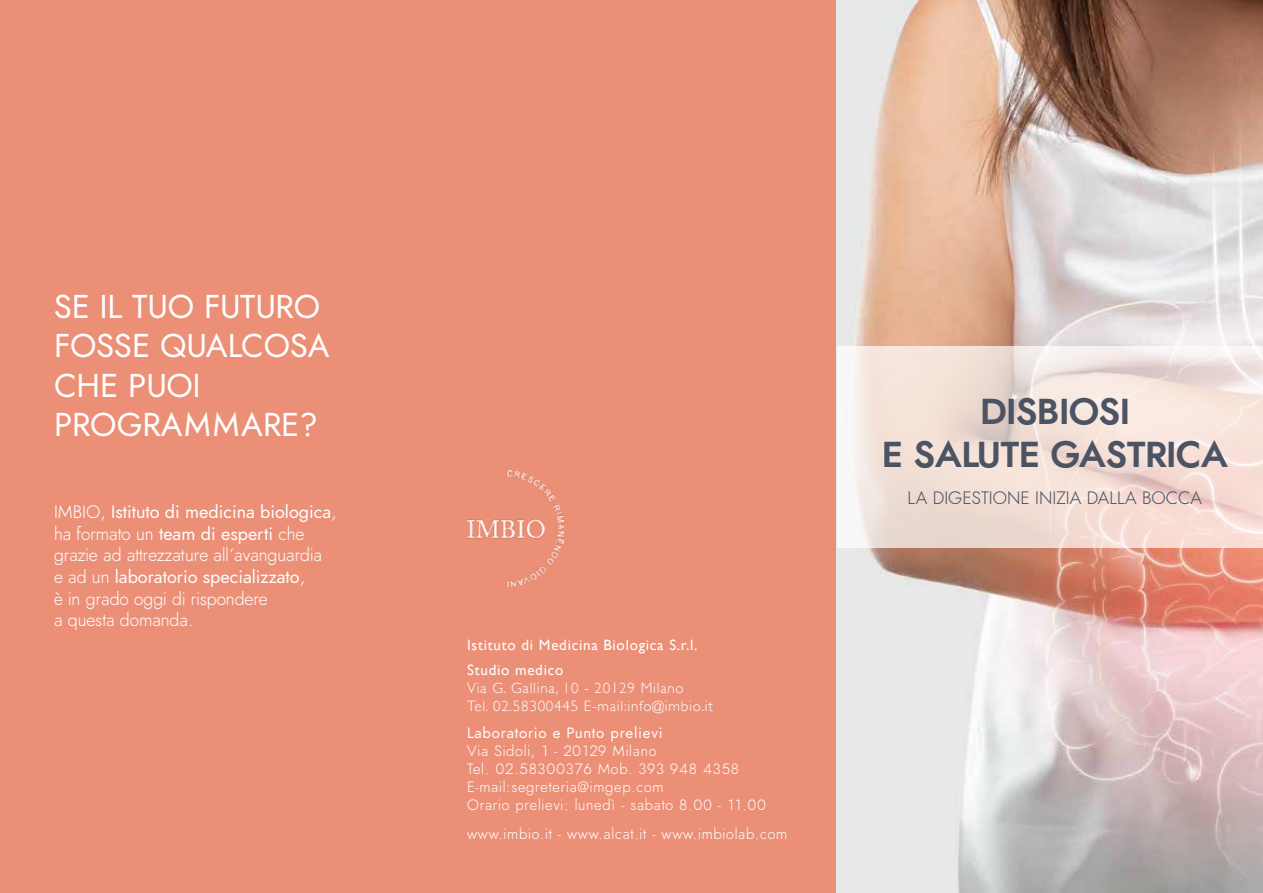
<style>
.page{position:relative;width:1263px;height:893px;background:#fff}
.page>*{position:absolute;margin:0;border:0;box-sizing:border-box;transform-origin:0 0}
.t1{font:italic 700 36px/43.2px "Renner";color:#4c5362;text-align:center}
.t2{font:italic 33px/39.6px "Renner";color:#fff}
.t3{font:italic 300 18px/21.6px "Renner";color:#fff}
.t4{font:italic 300 18px "Renner";color:#4c5362}
.t5{font:italic 300 15px/18px "Renner";letter-spacing:.05em;color:#fff}
.t6{font:300 15px/18px "Gill Sans";letter-spacing:.05em;color:#fff}
.t7{font:15px/24.9px "Gill Sans";letter-spacing:.05em;color:#fff}
.t8{font:italic 15px "Renner";letter-spacing:.05em;color:#fff}
.s1{font-weight:400}
</style>
<div class="page">
<div style="left:0;top:0;width:1263px;height:892px;background:#eb8f77"></div>
<img style="left:837px;top:0;width:426px;height:892px">
<img style="left:467px;top:470px;width:97px;height:116px">
<svg style="left:837px;top:346px;width:426px;height:201px;background:#f2e1da"></svg>
<h2 class="t2" style="left:54px;top:286px;width:277px">SE IL TUO FUTURO<br>FOSSE QUALCOSA<br>CHE PUOI<br>PROGRAMMARE?</h2>
<p class="t3" style="left:54px;top:501px;width:284px">IMBIO, <span class="s1">Istituto di medicina biologica</span>, ha formato un <span class="s1">team di esperti</span> che grazie ad attrezzature all’avanguardia<br>e ad un <span class="s1">laboratorio specializzato</span>,<br>è in grado oggi di rispondere<br>a questa domanda.</p>
<p class="t7" style="left:467px;top:632px;width:232px">Istituto di Medicina Biologica S.r.l.<br>Studio medico</p>
<p class="t6" style="left:467px;top:678px;width:247px">Via G. Gallina, 10 - 20129 Milano<br>Tel. 02.58300445 E-mail:info@imbio.it</p>
<p class="t8" style="left:467px;top:722px;width:197px">Laboratorio e Punto prelievi</p>
<p class="t5" style="left:467px;top:741px;width:301px">Via Sidoli, 1 - 20129 Milano<br>Tel. 02.58300376 Mob. 393 948 4358<br>E-mail:segreteria@imgep.com<br>Orario prelievi: lunedì - sabato 8.00 - 11.00</p>
<p class="t5" style="left:467px;top:824px;width:322px">www.imbio.it - www.alcat.it - www.imbiolab.com</p>
<h1 class="t1" style="left:882px;top:390px;width:347px">DISBIOSI<br>E SALUTE GASTRICA</h1>
<p class="t4" style="left:908px;top:485px;width:296px">LA DIGESTIONE INIZIA DALLA BOCCA</p>
</div>
